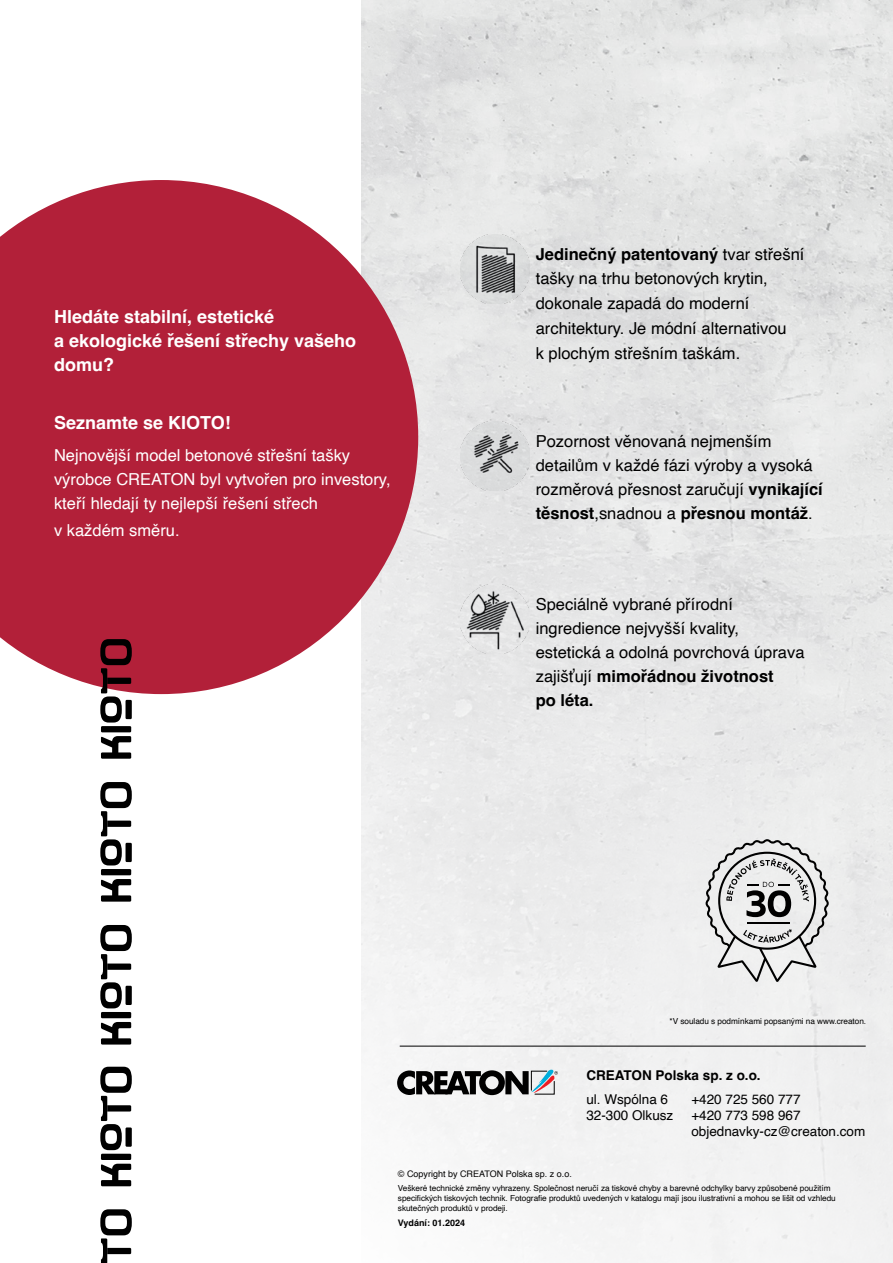
<style>
.page{position:relative;width:893px;height:1263px;background:#fff}
.page>*{position:absolute;margin:0;border:0;box-sizing:border-box;transform-origin:0 0}
.t1{font:700 18px/24px "Helvetica";color:#fff}
.t2{font:16.5px/24px "Helvetica";color:#000}
.t3{font:16.5px/24px "Helvetica";color:#fff}
.t4{font:13.5px/16.4px "Helvetica";color:#000}
.t5{font:700 13.5px "Helvetica";color:#000}
.t6{font:9px "Helvetica";color:#000}
.t7{font:700 9px "Helvetica";color:#000}
.t8{font:8.25px/9.9px "Helvetica";letter-spacing:-.005em;color:#000}
.s1{font-weight:700}
</style>
<div class="page">
<img style="left:361px;top:0;width:532px;height:1263px">
<svg style="left:0;top:180px;width:418px;height:514px;background:#bc4156"></svg>
<svg style="left:101px;top:736px;width:30px;height:23px"></svg>
<div style="left:101px;top:726px;width:30px;height:6px;background:#000;border-radius:2px"></div>
<svg style="left:100px;top:639px;width:32px;height:83px"></svg>
<svg style="left:101px;top:879px;width:30px;height:23px"></svg>
<div style="left:101px;top:869px;width:30px;height:6px;background:#000;border-radius:2px"></div>
<svg style="left:100px;top:782px;width:32px;height:83px"></svg>
<svg style="left:101px;top:1022px;width:30px;height:22px"></svg>
<div style="left:101px;top:1012px;width:30px;height:6px;background:#000;border-radius:2px"></div>
<svg style="left:100px;top:925px;width:32px;height:83px"></svg>
<svg style="left:101px;top:1164px;width:30px;height:22px"></svg>
<div style="left:101px;top:1154px;width:30px;height:6px;background:#000;border-radius:2px"></div>
<svg style="left:100px;top:1067px;width:32px;height:83px"></svg>
<svg style="left:100px;top:1209px;width:32px;height:54px"></svg>
<hr style="left:400px;top:1046px;width:466px;height:1px;background:#000">
<img style="left:460px;top:234px;width:70px;height:69px">
<img style="left:460px;top:421px;width:70px;height:70px">
<img style="left:460px;top:584px;width:70px;height:70px">
<svg style="left:705px;top:839px;width:124px;height:143px"></svg>
<svg style="left:397px;top:1070px;width:161px;height:25px"></svg>
<p class="t1" style="left:54px;top:307px;width:304px">Hledáte stabilní, estetické<br>a ekologické řešení střechy vašeho domu?</p>
<p class="t1" style="left:54px;top:412px;width:178px">Seznamte se KIOTO!</p>
<p class="t3" style="left:54px;top:444px;width:338px">Nejnovější model betonové střešní tašky výrobce CREATON byl vytvořen pro investory, kteří hledají ty nejlepší řešení střech</p>
<p class="t3" style="left:54px;top:518px;width:127px">v každém směru.</p>
<p class="t2" style="left:536px;top:242px;width:270px;line-height:24.8px"><span class="s1">Jedinečný patentovaný</span> tvar střešní tašky na trhu betonových krytin, dokonale zapadá do moderní architektury. Je módní alternativou<br>k plochým střešním taškám.</p>
<p class="t2" style="left:536px;top:429px;width:289px">Pozornost věnovaná nejmenším detailům v každé fázi výroby a vysoká rozměrová přesnost zaručují <span class="s1">vynikající těsnost</span>,snadnou a <span class="s1">přesnou montáž</span>.</p>
<p class="t2" style="left:536px;top:593px;width:270px">Speciálně vybrané přírodní ingredience nejvyšší kvality, estetická a odolná povrchová úprava zajišťují <span class="s1">mimořádnou životnost<br>po léta.</span></p>
<p class="t8" style="left:670px;top:1016px;width:198px">*V souladu s podmínkami popsanými na www.creaton.</p>
<p class="t5" style="left:586px;top:1067px;width:176px">CREATON Polska sp. z o.o.</p>
<p class="t4" style="left:586px;top:1091px;width:89px">ul. Wspólna 6<br>32-300 Olkusz</p>
<p class="t4" style="left:691px;top:1091px;width:175px">+420 725 560 777<br>+420 773 598 967 objednavky-cz@creaton.com</p>
<p class="t6" style="left:398px;top:1167px;width:175px">© Copyright by CREATON Polska sp. z o.o.</p>
<p class="t8" style="left:398px;top:1183px;width:439px">Veškeré technické změny vyhrazeny. Společnost neručí za tiskové chyby a barevné odchylky barvy způsobené použitím specifických tiskových technik. Fotografie produktů uvedených v katalogu mají jsou ilustrativní a mohou se lišit od vzhledu skutečných produktů v prodeji.</p>
<p class="t7" style="left:398px;top:1217px;width:69px">Vydání: 01.2024</p>
</div>
